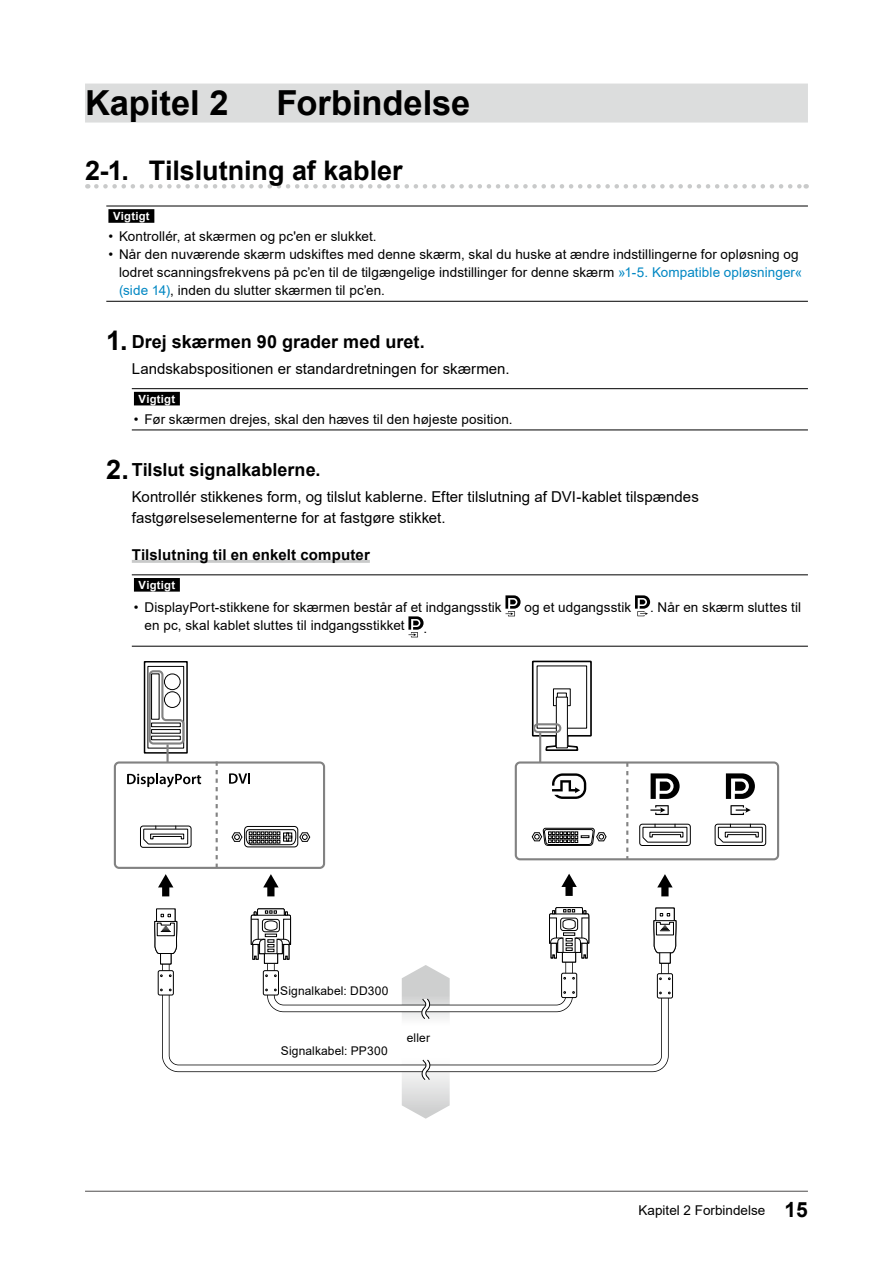
<style>
.page{position:relative;width:893px;height:1263px;background:#fff}
.page>*{position:absolute;margin:0;border:0;box-sizing:border-box;transform-origin:0 0}
.t1{font:700 34.5px "Arial";color:#000}
.t2{font:700 27px "Arial";letter-spacing:-.005em;color:#000}
.t3{font:700 18px "Arial";color:#000}
.t4{font:15px/21px "Arial";color:#000}
.t5{font:700 15px "Arial";letter-spacing:.01em;color:#000}
.t6{font:13.5px/18px "Arial";letter-spacing:.005em;color:#000}
.t7{font:12px "Arial";letter-spacing:.01em;color:#000}
.t8{font:700 11.25px "Arial";letter-spacing:.025em;color:#fff}
.s1{color:#0087c3}
.s2{font-size:27px}
.s3{font-weight:700;font-size:21px}
</style>
<div class="page">
<hr style="left:85px;top:1191px;width:723px;height:1px;background:#595757">
<div style="left:85px;top:84px;width:723px;height:39px;background:#dcdddd"></div>
<svg style="left:96px;top:184px;width:711px;height:5px"></svg>
<hr style="left:132px;top:560px;width:238px;height:3px;background:#c9caca">
<hr style="left:106px;top:206px;width:702px;height:1px;background:#000">
<hr style="left:106px;top:301px;width:702px;height:1px;background:#000">
<div style="left:108px;top:209px;width:46px;height:14px;background:#000"></div>
<hr style="left:132px;top:388px;width:676px;height:1px;background:#000">
<hr style="left:132px;top:430px;width:676px;height:1px;background:#000">
<div style="left:134px;top:392px;width:46px;height:13px;background:#000"></div>
<hr style="left:132px;top:575px;width:676px;height:1px;background:#000">
<hr style="left:132px;top:646px;width:676px;height:1px;background:#000">
<div style="left:134px;top:578px;width:46px;height:14px;background:#000"></div>
<svg style="left:505px;top:595px;width:16px;height:21px"></svg>
<svg style="left:635px;top:595px;width:15px;height:21px"></svg>
<svg style="left:408px;top:616px;width:16px;height:21px"></svg>
<svg style="left:263px;top:874px;width:16px;height:23px"></svg>
<svg style="left:561px;top:873px;width:16px;height:23px"></svg>
<div style="left:114px;top:761px;width:211px;height:108px;border:2px solid #828282;border-radius:4px"></div>
<svg style="left:229px;top:773px;width:21px;height:11px"></svg>
<div style="left:244px;top:826px;width:54px;height:21px;border:1px solid #000;border-radius:3px"></div>
<svg style="left:231px;top:829px;width:80px;height:16px"></svg>
<div style="left:140px;top:826px;width:51px;height:22px;border:1px solid #000;border-radius:3px"></div>
<svg style="left:143px;top:826px;width:45px;height:19px"></svg>
<svg style="left:216px;top:761px;width:2px;height:107px"></svg>
<div style="left:144px;top:661px;width:44px;height:93px;border:2px solid #000"></div>
<div style="left:147px;top:666px;width:37px;height:82px;border:1px solid #000"></div>
<hr style="left:166px;top:744px;width:3px;height:18px;background:#828282">
<svg style="left:148px;top:669px;width:37px;height:77px"></svg>
<div style="left:532px;top:661px;width:60px;height:75px;border:2px solid #000"></div>
<div style="left:555px;top:696px;width:13px;height:53px;border:2px solid #000"></div>
<svg style="left:535px;top:663px;width:54px;height:71px"></svg>
<div style="left:533px;top:661px;width:58px;height:75px;border:1px solid #000"></div>
<div style="left:537px;top:666px;width:50px;height:62px;background:#fff"></div>
<div style="left:537px;top:665px;width:50px;height:63px;border:1px solid #000"></div>
<svg style="left:555px;top:692px;width:13px;height:12px"></svg>
<div style="left:553px;top:688px;width:18px;height:18px;border:1px solid #000"></div>
<div style="left:557px;top:693px;width:9px;height:5px;background:#fff"></div>
<div style="left:557px;top:693px;width:10px;height:5px;border:1px solid #000"></div>
<svg style="left:545px;top:744px;width:34px;height:7px"></svg>
<div style="left:556px;top:697px;width:11px;height:51px;background:#fff"></div>
<div style="left:556px;top:697px;width:12px;height:51px;border:1px solid #000"></div>
<svg style="left:626px;top:764px;width:2px;height:93px"></svg>
<div style="left:515px;top:761px;width:264px;height:99px;border:2px solid #828282;border-radius:4px"></div>
<svg style="left:532px;top:827px;width:75px;height:19px"></svg>
<hr style="left:539px;top:732px;width:2px;height:30px;background:#828282">
<div style="left:533px;top:723px;width:28px;height:10px;border:2px solid #828282;border-radius:4px"></div>
<svg style="left:127px;top:773px;width:74px;height:14px"></svg>
<svg style="left:160px;top:964px;width:511px;height:109px"></svg>
<svg style="left:158px;top:971px;width:15px;height:24px"></svg>
<div style="left:158px;top:970px;width:16px;height:25px;border:1px solid #000;border-radius:2px"></div>
<svg style="left:657px;top:974px;width:15px;height:24px"></svg>
<div style="left:657px;top:973px;width:16px;height:25px;border:1px solid #000;border-radius:2px"></div>
<svg style="left:154px;top:908px;width:24px;height:57px"></svg>
<svg style="left:653px;top:907px;width:24px;height:57px"></svg>
<svg style="left:250px;top:907px;width:340px;height:212px"></svg>
<svg style="left:158px;top:874px;width:16px;height:23px"></svg>
<svg style="left:657px;top:874px;width:16px;height:23px"></svg>
<div style="left:639px;top:824px;width:52px;height:22px;border:1px solid #000;border-radius:3px"></div>
<svg style="left:642px;top:824px;width:46px;height:19px"></svg>
<svg style="left:650px;top:773px;width:30px;height:42px"></svg>
<div style="left:715px;top:824px;width:51px;height:22px;border:1px solid #000;border-radius:3px"></div>
<svg style="left:718px;top:824px;width:45px;height:19px"></svg>
<svg style="left:726px;top:773px;width:29px;height:42px"></svg>
<svg style="left:552px;top:773px;width:34px;height:26px"></svg>
<h1 class="t1" style="left:85px;top:78px;width:145px">Kapitel 2</h1>
<h1 class="t1" style="left:276px;top:78px;width:195px">Forbindelse</h1>
<h2 class="t2" style="left:85px;top:152px;width:319px">2-1. Tilslutning af kabler</h2>
<p class="t8" style="left:113px;top:208px;width:38px">Vigtigt</p>
<p class="t6" style="left:108px;top:227px;width:270px">• Kontrollér, at skærmen og pc'en er slukket.</p>
<p class="t6" style="left:119px;top:245px;width:685px;text-indent:-11px">• Når den nuværende skærm udskiftes med denne skærm, skal du huske at ændre indstillingerne for opløsning og lodret scanningsfrekvens på pc’en til de tilgængelige indstillinger for denne skærm <span class="s1">»1-5. Kompatible opløsninger« (side 14)</span>, inden du slutter skærmen til pc’en.</p>
<h3 class="t3" style="left:106px;top:329px;width:320px"><span class="s2">1.</span> Drej skærmen 90 grader med uret.</h3>
<p class="t4" style="left:132px;top:358px;width:379px">Landskabspositionen er standardretningen for skærmen.</p>
<p class="t8" style="left:139px;top:391px;width:38px">Vigtigt</p>
<p class="t6" style="left:134px;top:410px;width:380px">• Før skærmen drejes, skal den hæves til den højeste position.</p>
<h3 class="t3" style="left:106px;top:457px;width:216px"><span class="s2">2.</span>Tilslut signalkablerne.</h3>
<p class="t4" style="left:132px;top:486px;width:568px">Kontrollér stikkenes form, og tilslut kablerne. Efter tilslutning af DVI-kablet tilspændes fastgørelseselementerne for at fastgøre stikket.</p>
<p class="t5" style="left:132px;top:544px;width:240px">Tilslutning til en enkelt computer</p>
<p class="t8" style="left:139px;top:577px;width:38px">Vigtigt</p>
<p class="t6" style="left:134px;top:598px;width:369px">• DisplayPort-stikkene for skærmen består af et indgangsstik</p>
<p class="t6" style="left:524px;top:598px;width:108px">og et udgangsstik</p>
<p class="t6" style="left:650px;top:598px;width:153px">. Når en skærm sluttes til</p>
<p class="t6" style="left:145px;top:616px;width:262px">en pc, skal kablet sluttes til indgangsstikket</p>
<p class="t6" style="left:424px;top:619px;width:5px">.</p>
<p class="t7" style="left:280px;top:982px;width:110px">Signalkabel: DD300</p>
<p class="t7" style="left:281px;top:1043px;width:108px">Signalkabel: PP300</p>
<p class="t7" style="left:407px;top:1029px;width:25px">eller</p>
<p class="t6" style="left:639px;top:1201px;width:171px">Kapitel 2 Forbindelse <span class="s3">15</span></p>
</div>
